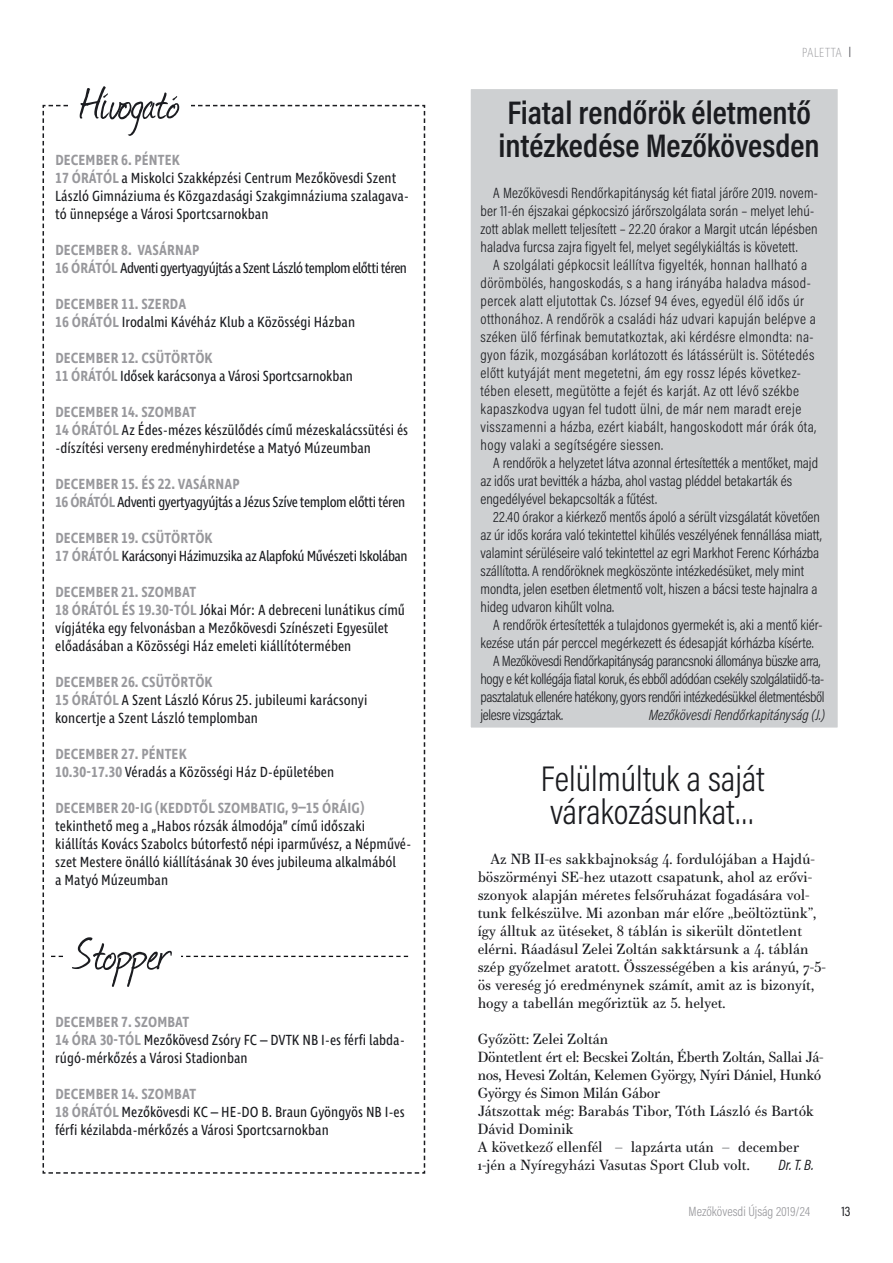
<style>
.page{position:relative;width:893px;height:1263px;background:#fff}
.page>*{position:absolute;margin:0;border:0;box-sizing:border-box;transform-origin:0 0}
.t1{font:52.2px "Journal";color:#1b1c20}
.t2{font:52.2px "Journal";letter-spacing:-.03em;color:#1b1c20}
.t3{font:300 36px/33px "Acumin Pro Cond";color:#1b1c20}
.t4{font:600 33px/33px "Acumin Pro Cond";color:#1b1c20}
.t5{font:15px/18px "Ingra Cd";color:#1b1c20}
.t6{font:300 15px/18px "Acumin Pro Cond";letter-spacing:.005em;color:#1b1c20}
.t7{font:300 15px/18px "Acumin Pro Cond";letter-spacing:.03em;color:#1b1c20}
.t8{font:300 15px "Acumin Pro Cond";letter-spacing:-.025em;color:#1b1c20}
.t9{font:15px/18px "Ingra Cd";letter-spacing:-.03em;color:#1b1c20}
.t10{font:15px/18px "Ingra Cd";letter-spacing:-.04em;color:#1b1c20}
.t11{font:600 15px "Ingra Cd";letter-spacing:.01em;color:#98989c}
.t12{font:italic 300 15px "Acumin Pro Cond";color:#1b1c20}
.t13{font:italic 15px "Acumin Pro Cond";color:#1b1c20}
.t14{font:14.25px/18px "Essonnes Text";color:#1b1c20}
.t15{font:300 13.5px "Acumin Pro Cond";color:#98989c}
.t16{font:200 13.5px "Ingra Cd";letter-spacing:.005em;color:#98989c}
.t17{font:13.5px "Acumin Pro Cond";color:#1b1c20}
.s1{font-weight:600;color:#98989c}
</style>
<div class="page">
<div style="left:468px;top:86px;width:373px;height:644px;background:#ced0d2;border:3px solid #fff"></div>
<svg style="left:43px;top:105px;width:382px;height:1069px"></svg>
<div style="left:51px;top:953px;width:359px;height:5px;background:#1b1c20;opacity:.5"></div>
<div style="left:64px;top:918px;width:117px;height:50px;background:#fff"></div>
<h1 class="t1" style="left:81px;top:68px;width:101px">Hívogató</h1>
<p class="t5" style="left:55px;top:151px;width:355px"><span class="s1">DECEMBER 6. PÉNTEK<br>17 ÓRÁTÓL</span> a Miskolci Szakképzési Centrum Mezőkövesdi Szent László Gimnáziuma és Közgazdasági Szakgimnáziuma szalagava&shy;tó ünnepsége a Városi Sportcsarnokban</p>
<p class="t10" style="left:55px;top:241px;width:353px"><span class="s1">DECEMBER 8. VASÁRNAP<br>16 ÓRÁTÓL</span> Adventi gyertyagyújtás a Szent László templom előtti téren</p>
<p class="t5" style="left:55px;top:295px;width:301px"><span class="s1">DECEMBER 11. SZERDA<br>16 ÓRÁTÓL</span> Irodalmi Kávéház Klub a Közösségi Házban</p>
<p class="t5" style="left:55px;top:349px;width:299px"><span class="s1">DECEMBER 12. CSÜTÖRTÖK<br>11 ÓRÁTÓL</span> Idősek karácsonya a Városi Sportcsarnokban</p>
<p class="t5" style="left:55px;top:403px;width:354px"><span class="s1">DECEMBER 14. SZOMBAT<br>14 ÓRÁTÓL</span> Az Édes-mézes készülődés című mézeskalácssütési és -díszítési verseny eredményhirdetése a Matyó Múzeumban</p>
<p class="t9" style="left:55px;top:475px;width:351px"><span class="s1">DECEMBER 15. ÉS 22. VASÁRNAP<br>16 ÓRÁTÓL</span> Adventi gyertyagyújtás a Jézus Szíve templom előtti téren</p>
<p class="t9" style="left:55px;top:529px;width:354px"><span class="s1">DECEMBER 19. CSÜTÖRTÖK<br>17 ÓRÁTÓL</span> Karácsonyi Házimuzsika az Alapfokú Művészeti Iskolában</p>
<p class="t5" style="left:55px;top:583px;width:351px"><span class="s1">DECEMBER 21. SZOMBAT<br>18 ÓRÁTÓL ÉS 19.30-TÓL</span> Jókai Mór: A debreceni lunátikus című vígjátéka egy felvonásban a Mezőkövesdi Színészeti Egyesület előadásában a Közösségi Ház emeleti kiállítótermében</p>
<p class="t5" style="left:55px;top:673px;width:314px"><span class="s1">DECEMBER 26. CSÜTÖRTÖK<br>15 ÓRÁTÓL</span> A Szent László Kórus 25. jubileumi karácsonyi koncertje a Szent László templomban</p>
<p class="t5" style="left:55px;top:745px;width:280px"><span class="s1">DECEMBER 27. PÉNTEK<br>10.30-17.30</span> Véradás a Közösségi Ház D-épületében</p>
<p class="t11" style="left:55px;top:798px;width:311px">DECEMBER 20-IG (KEDDTŐL SZOMBATIG, 9–15 ÓRÁIG)</p>
<p class="t5" style="left:55px;top:817px;width:357px">tekinthető meg a „Habos rózsák álmodója” című időszaki kiállítás Kovács Szabolcs bútorfestő népi iparművész, a Népművé&shy;szet Mestere önálló kiállításának 30 éves jubileuma alkalmából<br>a Matyó Múzeumban</p>
<h1 class="t2" style="left:74px;top:918px;width:97px">Stopper</h1>
<p class="t5" style="left:55px;top:1013px;width:351px"><span class="s1">DECEMBER 7. SZOMBAT<br>14 ÓRA 30-TÓL</span> Mezőkövesd Zsóry FC – DVTK NB I-es férfi labda&shy;rúgó-mérkőzés a Városi Stadionban</p>
<p class="t5" style="left:55px;top:1085px;width:351px"><span class="s1">DECEMBER 14. SZOMBAT<br>18 ÓRÁTÓL</span> Mezőkövesdi KC – HE-DO B. Braun Gyöngyös NB I-es férfi kézilabda-mérkőzés a Városi Sportcsarnokban</p>
<p class="t16" style="left:802px;top:44px;width:41px">PALETTA</p>
<h3 class="t4" style="left:498px;top:95px;width:323px">Fiatal rendőrök életmentő intézkedése Mezőkövesden</h3>
<p class="t6" style="left:480px;top:184px;width:339px;text-indent:13px">A Mezőkövesdi Rendőrkapitányság két fiatal járőre 2019. novem&shy;ber 11-én éjszakai gépkocsizó járőrszolgálata során – melyet lehú&shy;zott ablak mellett teljesített – 22.20 órakor a Margit utcán lépésben haladva furcsa zajra figyelt fel, melyet segélykiáltás is követett.</p>
<p class="t7" style="left:480px;top:256px;width:337px;text-indent:13px">A szolgálati gépkocsit leállítva figyelték, honnan hallható a dörömbölés, hangoskodás, s a hang irányába haladva másod&shy;percek alatt eljutottak Cs. József 94 éves, egyedül élő idős úr otthonához. A rendőrök a családi ház udvari kapuján belépve a széken ülő férfinak bemutatkoztak, aki kérdésre elmondta: na&shy;gyon fázik, mozgásában korlátozott és látássérült is. Sötétedés előtt kutyáját ment megetetni, ám egy rossz lépés következ&shy;tében elesett, megütötte a fejét és karját. Az ott lévő székbe kapaszkodva ugyan fel tudott ülni, de már nem maradt ereje visszamenni a házba, ezért kiabált, hangoskodott már órák óta, hogy valaki a segítségére siessen.</p>
<p class="t6" style="left:480px;top:454px;width:339px;text-indent:13px">A rendőrök a helyzetet látva azonnal értesítették a mentőket, majd az idős urat bevitték a házba, ahol vastag pléddel betakarták és engedélyével bekapcsolták a fűtést.</p>
<p class="t6" style="left:480px;top:508px;width:343px;text-indent:13px">22.40 órakor a kiérkező mentős ápoló a sérült vizsgálatát követően az úr idős korára való tekintettel kihűlés veszélyének fennállása miatt, valamint sérüléseire való tekintettel az egri Markhot Ferenc Kórházba szállította. A rendőröknek megköszönte intézkedésüket, mely mint mondta, jelen esetben életmentő volt, hiszen a bácsi teste hajnalra a hideg udvaron kihűlt volna.</p>
<p class="t6" style="left:493px;top:616px;width:331px">A rendőrök értesítették a tulajdonos gyermekét is, aki a mentő kiér-</p>
<p class="t6" style="left:480px;top:634px;width:335px">kezése után pár perccel megérkezett és édesapját kórházba kísérte.</p>
<p class="t8" style="left:493px;top:651px;width:329px">A Mezőkövesdi Rendőrkapitányság parancsnoki állománya büszke arra,</p>
<p class="t8" style="left:480px;top:669px;width:345px">hogy e két kollégája fiatal koruk, és ebből adódóan csekély szolgálatiidő-ta-</p>
<p class="t8" style="left:480px;top:687px;width:346px">pasztalatuk ellenére hatékony, gyors rendőri intézkedésükkel életmentésből</p>
<p class="t8" style="left:480px;top:705px;width:84px">jelesre vizsgáztak.</p>
<p class="t12" style="left:649px;top:705px;width:178px">Mezőkövesdi Rendőrkapitányság (J.)</p>
<h2 class="t3" style="left:541px;top:761px;width:225px">Felülmúltuk a saját várakozásunkat…</h2>
<p class="t14" style="left:478px;top:850px;width:350px;text-indent:13px">Az NB II-es sakkbajnokság 4. fordulójában a Hajdú&shy;böszörményi SE-hez utazott csapatunk, ahol az erővi&shy;szonyok alapján méretes felsőruházat fogadására vol&shy;tunk felkészülve. Mi azonban már előre „beöltöztünk”, így álltuk az ütéseket, 8 táblán is sikerült döntetlent elérni. Ráadásul Zelei Zoltán sakktársunk a 4. táblán szép győzelmet aratott. Összességében a kis arányú, 7-5- ös vereség jó eredménynek számít, amit az is bizonyít, hogy a tabellán megőriztük az 5. helyet.</p>
<p class="t14" style="left:478px;top:1030px;width:348px">Győzött: Zelei Zoltán<br>Döntetlent ért el: Becskei Zoltán, Éberth Zoltán, Sallai Já&shy;nos, Hevesi Zoltán, Kelemen György, Nyíri Dániel, Hunkó György és Simon Milán Gábor<br>Játszottak még: Barabás Tibor, Tóth László és Bartók Dávid Dominik<br>A következő ellenfél – lapzárta után – december 1-jén a Nyíregyházi Vasutas Sport Club volt.</p>
<p class="t13" style="left:778px;top:1155px;width:37px">Dr. T. B.</p>
<p class="t15" style="left:689px;top:1202px;width:123px">Mezőkövesdi Újság 2019/24</p>
<p class="t17" style="left:841px;top:1202px;width:11px">13</p>
</div>
